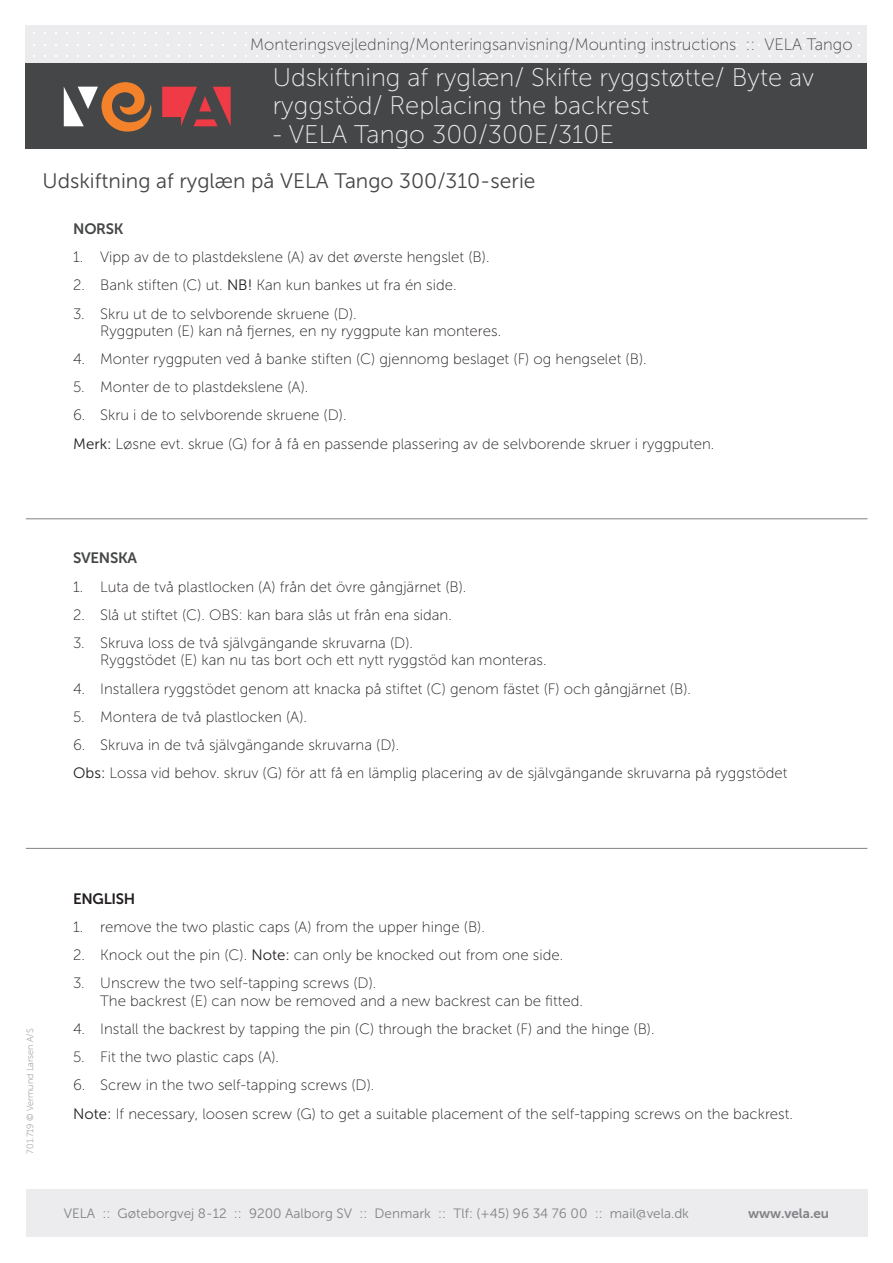
<style>
.page{position:relative;width:893px;height:1263px;background:#fff}
.page>*{position:absolute;margin:0;border:0;box-sizing:border-box;transform-origin:0 0}
.Titeloverskrift{font:25.5px/28.5px "Museo Sans 100";color:#ececee}
.Overskrift_orange{font:21px "Museo Sans 300";color:#454647}
.Titeloverskrift-2{font:16.5px "Museo Sans 100";color:#454647}
.Brødtekst_med_afsnit{font:15px/17px "Museo Sans 100";color:#231f20}
.Underoverskrifter{font:15px "Museo Sans 700";letter-spacing:-.02em;color:#454647}
.Underoverskrifter-2{font:15px "Museo Sans 700";letter-spacing:-.02em;color:#231f20}
.t1{font:13.5px "Museo Sans 300";color:#808285}
.t2{font:13.5px "Museo Sans 700";color:#808285}
.t3{font:9px "Museo Sans 100";color:#808285}
.s1{font-family:"Museo Sans 300"}
</style>
<div class="page">
<div style="left:26px;top:26px;width:841px;height:38px;background:#ececee"></div>
<div style="left:26px;top:64px;width:841px;height:85px;background:#454647"></div>
<svg style="left:162px;top:87px;width:69px;height:39px"></svg>
<svg style="left:64px;top:82px;width:88px;height:50px"></svg>
<div style="left:26px;top:1189px;width:841px;height:48px;background:#ececee"></div>
<hr style="left:26px;top:518px;width:841px;height:1px;background:#808285">
<hr style="left:26px;top:848px;width:841px;height:1px;background:#808285">
<p class="Titeloverskrift-2" style="left:250px;top:35px;width:604px">Monteringsvejledning/Monteringsanvisning/Mounting instructions :: VELA Tango</p>
<p class="Titeloverskrift" style="left:273px;top:63px;width:543px">Udskiftning af ryglæn/ Skifte ryggstøtte/ Byte av ryggstöd/ Replacing the backrest</p>
<p class="Titeloverskrift" style="left:273px;top:120px;width:343px">- VELA Tango 300/300E/310E</p>
<p class="Overskrift_orange" style="left:43px;top:169px;width:494px">Udskiftning af ryglæn på VELA Tango 300/310-serie</p>
<p class="Underoverskrifter" style="left:73px;top:220px;width:52px">NORSK</p>
<p class="Brødtekst_med_afsnit" style="left:73px;top:249px;width:418px">1. Vipp av de to plastdekslene (A) av det øverste hengslet (B).</p>
<p class="Brødtekst_med_afsnit" style="left:73px;top:277px;width:385px">2. Bank stiften (C) ut. <span class="s1">NB!</span> Kan kun bankes ut fra én side.</p>
<p class="Brødtekst_med_afsnit" style="left:100px;top:305px;width:402px;text-indent:-27px">3. Skru ut de to selvborende skruene (D).<br>Ryggputen (E) kan nå fjernes, en ny ryggpute kan monteres.</p>
<p class="Brødtekst_med_afsnit" style="left:73px;top:350px;width:575px">4. Monter ryggputen ved å banke stiften (C) gjennomg beslaget (F) og hengselet (B).</p>
<p class="Brødtekst_med_afsnit" style="left:73px;top:379px;width:237px">5. Monter de to plastdekslene (A).</p>
<p class="Brødtekst_med_afsnit" style="left:73px;top:407px;width:275px">6. Skru i de to selvborende skruene (D).</p>
<p class="Brødtekst_med_afsnit" style="left:73px;top:435px;width:643px"><span class="s1">Merk:</span> Løsne evt. skrue (G) for å få en passende plassering av de selvborende skruer i ryggputen.</p>
<p class="Underoverskrifter" style="left:73px;top:550px;width:65px">SVENSKA</p>
<p class="Brødtekst_med_afsnit" style="left:73px;top:578px;width:395px">1. Luta de två plastlocken (A) från det övre gångjärnet (B).</p>
<p class="Brødtekst_med_afsnit" style="left:73px;top:606px;width:380px">2. Slå ut stiftet (C). OBS: kan bara slås ut från ena sidan.</p>
<p class="Brødtekst_med_afsnit" style="left:100px;top:635px;width:448px;text-indent:-27px">3. Skruva loss de två självgängande skruvarna (D).<br>Ryggstödet (E) kan nu tas bort och ett nytt ryggstöd kan monteras.</p>
<p class="Brødtekst_med_afsnit" style="left:73px;top:680px;width:619px">4. Installera ryggstödet genom att knacka på stiftet (C) genom fästet (F) och gångjärnet (B).</p>
<p class="Brødtekst_med_afsnit" style="left:73px;top:708px;width:235px">5. Montera de två plastlocken (A).</p>
<p class="Brødtekst_med_afsnit" style="left:73px;top:737px;width:328px">6. Skruva in de två självgängande skruvarna (D).</p>
<p class="Brødtekst_med_afsnit" style="left:73px;top:765px;width:716px"><span class="s1">Obs:</span> Lossa vid behov. skruv (G) för att få en lämplig placering av de självgängande skruvarna på ryggstödet</p>
<p class="t3" style="left:25px;top:1153px;width:126px;rotate:-90deg">701.719 © Vermund Larsen A/S</p>
<p class="Underoverskrifter-2" style="left:73px;top:890px;width:64px">ENGLISH</p>
<p class="Brødtekst_med_afsnit" style="left:73px;top:918px;width:413px">1. remove the two plastic caps (A) from the upper hinge (B).</p>
<p class="Brødtekst_med_afsnit" style="left:73px;top:947px;width:491px">2. Knock out the pin (C). <span class="s1">Note:</span> can only be knocked out from one side.</p>
<p class="Brødtekst_med_afsnit" style="left:100px;top:975px;width:484px;text-indent:-27px">3. Unscrew the two self-tapping screws (D).<br>The backrest (E) can now be removed and a new backrest can be fitted.</p>
<p class="Brødtekst_med_afsnit" style="left:73px;top:1020px;width:583px">4. Install the backrest by tapping the pin (C) through the bracket (F) and the hinge (B).</p>
<p class="Brødtekst_med_afsnit" style="left:73px;top:1048px;width:207px">5. Fit the two plastic caps (A).</p>
<p class="Brødtekst_med_afsnit" style="left:73px;top:1077px;width:303px">6. Screw in the two self-tapping screws (D).</p>
<p class="Brødtekst_med_afsnit" style="left:73px;top:1105px;width:721px"><span class="s1">Note:</span> If necessary, loosen screw (G) to get a suitable placement of the self-tapping screws on the backrest.</p>
<p class="t1" style="left:64px;top:1206px;width:627px">VELA :: Gøteborgvej 8-12 :: 9200 Aalborg SV :: Denmark :: Tlf: (+45) 96 34 76 00 :: mail@vela.dk</p>
<p class="t2" style="left:748px;top:1206px;width:83px">www.vela.eu</p>
</div>
